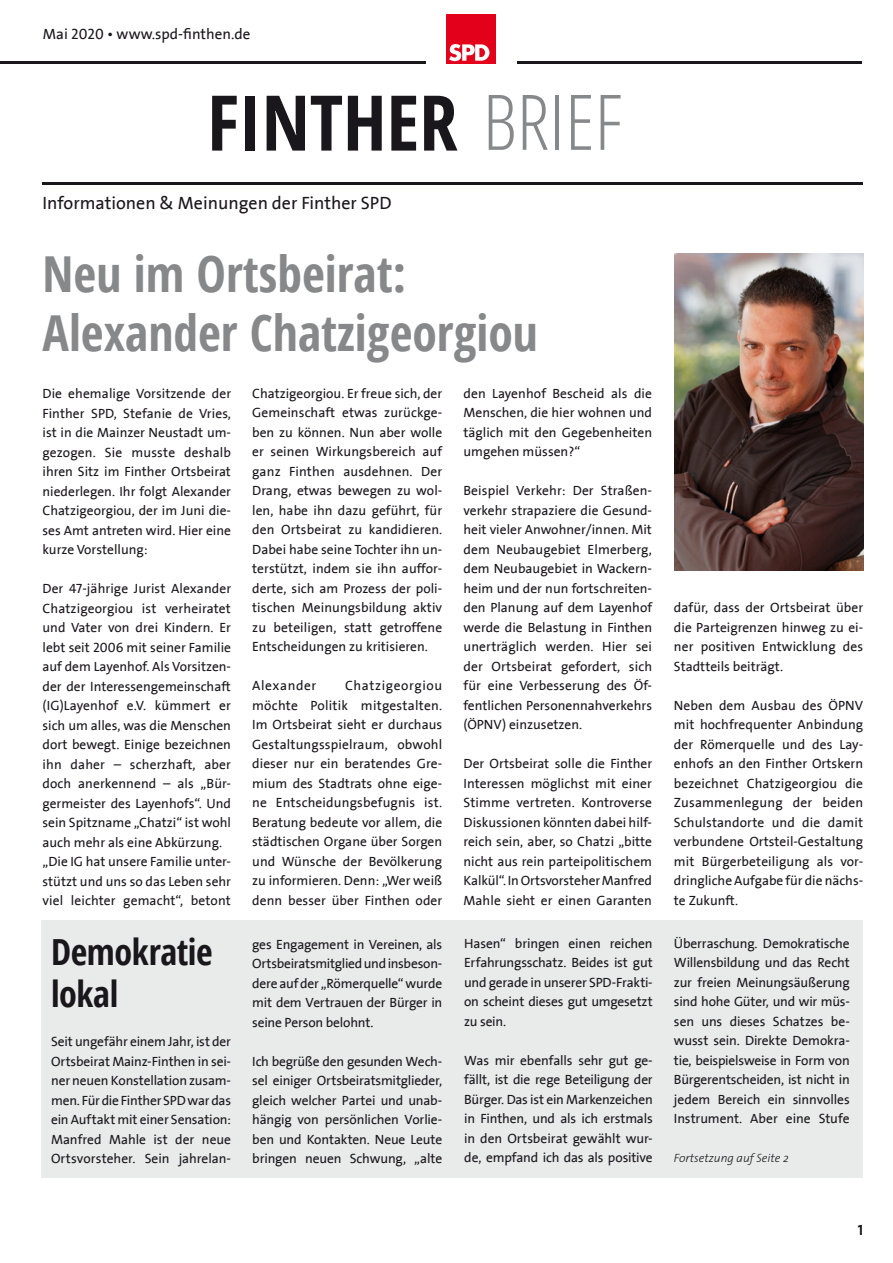
<style>
.page{position:relative;width:893px;height:1263px;background:#fff}
.page>*{position:absolute;margin:0;border:0;box-sizing:border-box;transform-origin:0 0}
.t1{font:700 76.8px "Open Sans Condensed";color:#1a171c}
.t2{font:700 49.65px/59.2px "Open Sans Condensed";color:#87888a}
.t3{font:700 36px/42px "Open Sans Condensed";letter-spacing:-.01em;color:#1a171c}
.t4{font:18px "SPD2002 The Sans";color:#1a171c}
.t5{font:15px "SPD2002 The Sans";color:#1a171c}
.t6{font:700 15px "SPD2002 The Sans";color:#1a171c}
.t7{font:13.5px/19.5px "SPD2002 The Sans";color:#1a171c;text-align:justify}
.t8{font:13.5px "SPD2002 The Sans";letter-spacing:.045em;color:#1a171c}
.t9{font:italic 300 12px "The Sans";color:#1a171c}
.s1{font-weight:300;color:#87888a}
</style>
<div class="page">
<hr style="left:517px;top:62px;width:345px;height:2px;background:#1a171c">
<img style="left:446px;top:14px;width:50px;height:50px">
<hr style="left:42px;top:183px;width:821px;height:2px;background:#1a171c">
<hr style="left:0;top:62px;width:426px;height:2px;background:#1a171c">
<div style="left:42px;top:921px;width:821px;height:257px;background:#e9eaea"></div>
<img style="left:675px;top:254px;width:188px;height:317px">
<p class="t5" style="left:43px;top:26px;width:209px">Mai 2020 • www.spd-finthen.de</p>
<h1 class="t1" style="left:207px;top:69px;width:416px">FINTHER <span class="s1">BRIEF</span></h1>
<h3 class="t4" style="left:42px;top:194px;width:351px">Informationen &amp; Meinungen der Finther SPD</h3>
<h2 class="t2" style="left:43px;top:243px;width:497px">Neu im Ortsbeirat:<br>Alexander Chatzigeorgiou</h2>
<p class="t7" style="left:42px;top:385px;width:190px">Die ehemalige Vorsitzende der Finther SPD, Stefanie de Vries, ist in die Mainzer Neustadt um&shy;gezogen. Sie musste deshalb ihren Sitz im Finther Ortsbeirat niederlegen. Ihr folgt Alexander Chatzigeorgiou, der im Juni die&shy;ses Amt antreten wird. Hier eine kurze Vorstellung:</p>
<p class="t7" style="left:42px;top:579px;width:190px;text-align:left">Der 47-jährige Jurist Alexander<br>Chatzigeorgiou ist verheiratet und Vater von drei Kindern. Er lebt seit 2006 mit seiner Familie auf dem Layenhof. Als Vorsitzen&shy;der der Interessengemeinschaft (IG)Layenhof e.V. kümmert er sich um alles, was die Menschen dort bewegt. Einige bezeichnen ihn daher – scherzhaft, aber doch anerkennend – als „Bür&shy;germeister des Layenhofs“. Und sein Spitzname „Chatzi“ ist wohl auch mehr als eine Abkürzung. „Die IG hat unsere Familie unter&shy;stützt und uns so das Leben sehr viel leichter gemacht“, betont</p>
<h3 class="t3" style="left:51px;top:930px;width:163px">Demokratie lokal</h3>
<p class="t7" style="left:51px;top:1032px;width:182px">Seit ungefähr einem Jahr, ist der Ortsbeirat Mainz-Finthen in sei&shy;ner neuen Konstellation zusam&shy;men. Für die Finther SPD war das ein Auftakt mit einer Sensation:<br>Manfred Mahle ist der neue Ortsvorsteher. Sein jahrelan-</p>
<p class="t7" style="left:252px;top:384px;width:192px">Chatzigeorgiou. Er freue sich, der Gemeinschaft etwas zurückge&shy;ben zu können. Nun aber wolle er seinen Wirkungsbereich auf ganz Finthen ausdehnen. Der Drang, etwas bewegen zu wol&shy;len, habe ihn dazu geführt, für den Ortsbeirat zu kandidieren.<br>Dabei habe seine Tochter ihn un&shy;terstützt, indem sie ihn auffor&shy;derte, sich am Prozess der poli&shy;tischen Meinungsbildung aktiv zu beteiligen, statt getroffene Entscheidungen zu kritisieren.</p>
<p class="t8" style="left:252px;top:679px;width:66px">Alexander</p>
<p class="t7" style="left:252px;top:676px;width:192px;text-indent:93px">Chatzigeorgiou möchte Politik mitgestalten.<br>Im Ortsbeirat sieht er durchaus Gestaltungsspielraum, obwohl dieser nur ein beratendes Gre&shy;mium des Stadtrats ohne eige&shy;ne Entscheidungsbefugnis ist.<br>Beratung bedeute vor allem, die städtischen Organe über Sorgen und Wünsche der Bevölkerung zu informieren. Denn: „Wer weiß denn besser über Finthen oder</p>
<p class="t7" style="left:252px;top:935px;width:192px">ges Engagement in Vereinen, als Ortsbeiratsmitglied und insbeson&shy;dere auf der „Römerquelle“ wurde mit dem Vertrauen der Bürger in seine Person belohnt.</p>
<p class="t7" style="left:252px;top:1052px;width:192px">Ich begrüße den gesunden Wech&shy;sel einiger Ortsbeiratsmitglieder, gleich welcher Partei und unab&shy;hängig von persönlichen Vorlie&shy;ben und Kontakten. Neue Leute bringen neuen Schwung, „alte</p>
<p class="t7" style="left:463px;top:384px;width:190px">den Layenhof Bescheid als die Menschen, die hier wohnen und täglich mit den Gegebenheiten umgehen müssen?“</p>
<p class="t7" style="left:463px;top:482px;width:190px">Beispiel Verkehr: Der Straßen&shy;verkehr strapaziere die Gesund&shy;heit vieler Anwohner/innen. Mit dem Neubaugebiet Elmerberg, dem Neubaugebiet in Wackern&shy;heim und der nun fortschreiten&shy;den Planung auf dem Layenhof werde die Belastung in Finthen unerträglich werden. Hier sei der Ortsbeirat gefordert, sich für eine Verbesserung des Öf&shy;fentlichen Personennahverkehrs (ÖPNV) einzusetzen.</p>
<p class="t7" style="left:463px;top:754px;width:190px">Der Ortsbeirat solle die Finther Interessen möglichst mit einer Stimme vertreten. Kontroverse Diskussionen könnten dabei hilf&shy;reich sein, aber, so Chatzi „bitte nicht aus rein parteipolitischem Kalkül“. In Ortsvorsteher Manfred Mahle sieht er einen Garanten</p>
<p class="t7" style="left:464px;top:934px;width:190px">Hasen“ bringen einen reichen Erfahrungsschatz. Beides ist gut und gerade in unserer SPD-Frakti&shy;on scheint dieses gut umgesetzt zu sein.</p>
<p class="t7" style="left:464px;top:1051px;width:190px">Was mir ebenfalls sehr gut ge&shy;fällt, ist die rege Beteiligung der Bürger. Das ist ein Markenzeichen in Finthen, und als ich erstmals in den Ortsbeirat gewählt wur&shy;de, empfand ich das als positive</p>
<p class="t7" style="left:674px;top:598px;width:191px">dafür, dass der Ortsbeirat über die Parteigrenzen hinweg zu ei&shy;ner positiven Entwicklung des Stadtteils beiträgt.</p>
<p class="t7" style="left:674px;top:696px;width:191px">Neben dem Ausbau des ÖPNV mit hochfrequenter Anbindung der Römerquelle und des Lay&shy;enhofs an den Finther Ortskern bezeichnet Chatzigeorgiou die Zusammenlegung der beiden Schulstandorte und die damit verbundene Ortsteil-Gestaltung mit Bürgerbeteiligung als vor&shy;dringliche Aufgabe für die nächs&shy;te Zukunft.</p>
<p class="t7" style="left:674px;top:934px;width:177px">Überraschung. Demokratische Willensbildung und das Recht zur freien Meinungsäußerung sind hohe Güter, und wir müs&shy;sen uns dieses Schatzes be&shy;wusst sein. Direkte Demokra&shy;tie, beispielsweise in Form von Bürgerentscheiden, ist nicht in jedem Bereich ein sinnvolles Instrument. Aber eine Stufe</p>
<p class="t9" style="left:674px;top:1148px;width:116px">Fortsetzung auf Seite 2</p>
<p class="t6" style="left:858px;top:1222px;width:7px">1</p>
</div>
